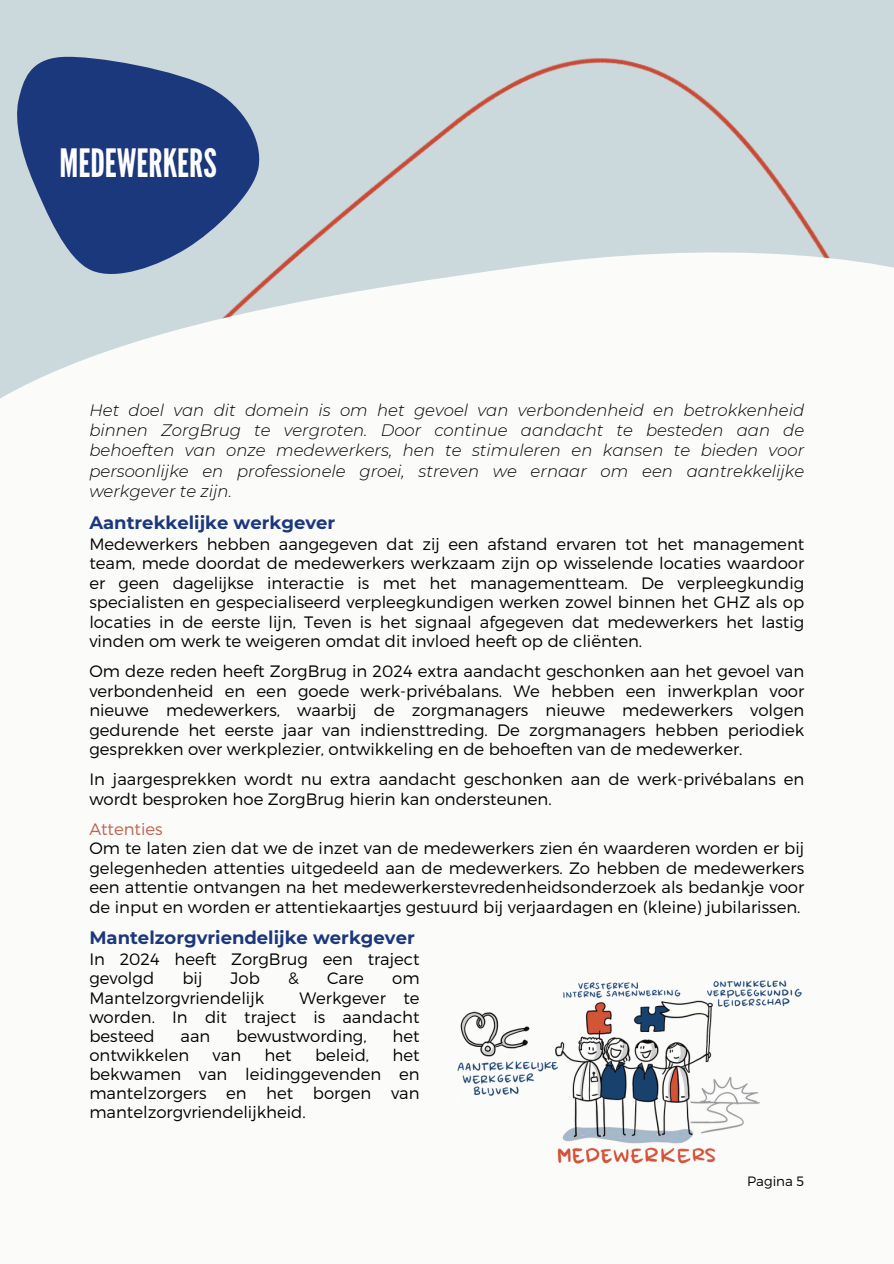
<style>
.page{position:relative;width:894px;height:1264px;background:#fff}
.page>*{position:absolute;margin:0;border:0;box-sizing:border-box;transform-origin:0 0}
.t1{font:39px "League Gothic";color:#fefefe}
.t2{font:700 18px "Montserrat";color:#1c387c}
.t3{font:300 16.5px/19.5px "Montserrat";color:#000;text-align:justify}
.t4{font:italic 300 16.5px/20.2px "Montserrat";color:#000;text-align:justify}
.t5{font:300 13.5px "Montserrat";color:#000}
.s1{color:#bf614d}
</style>
<div class="page">
<div style="left:0;top:0;width:893px;height:240px;background:#ccd9dc"></div>
<svg style="left:0;top:240px;width:893px;height:159px"></svg>
<svg style="left:17px;top:57px;width:242px;height:217px;background:#496194"></svg>
<img style="left:457px;top:980px;width:345px;height:184px">
<h3 class="t1" style="left:59px;top:140px;width:159px">MEDEWERKERS</h3>
<h3 class="t4" style="left:89px;top:400px;width:716px">Het doel van dit domein is om het gevoel van verbondenheid en betrokkenheid binnen ZorgBrug te vergroten. Door continue aandacht te besteden aan de behoeften van onze medewerkers, hen te stimuleren en kansen te bieden voor persoonlijke en professionele groei, streven we ernaar om een aantrekkelijke werkgever te zijn.</h3>
<p class="t2" style="left:89px;top:511px;width:247px">Aantrekkelijke werkgever</p>
<p class="t3" style="left:89px;top:533px;width:716px">Medewerkers hebben aangegeven dat zij een afstand ervaren tot het management team, mede doordat de medewerkers werkzaam zijn op wisselende locaties waardoor er geen dagelijkse interactie is met het managementteam. De verpleegkundig specialisten en gespecialiseerd verpleegkundigen werken zowel binnen het GHZ als op locaties in de eerste lijn, Teven is het signaal afgegeven dat medewerkers het lastig vinden om werk te weigeren omdat dit invloed heeft op de cliënten.</p>
<h1 class="t3" style="left:89px;top:660px;width:716px">Om deze reden heeft ZorgBrug in 2024 extra aandacht geschonken aan het gevoel van verbondenheid en een goede werk-privébalans. We hebben een inwerkplan voor nieuwe medewerkers, waarbij de zorgmanagers nieuwe medewerkers volgen gedurende het eerste jaar van indiensttreding. De zorgmanagers hebben periodiek gesprekken over werkplezier, ontwikkeling en de behoeften van de medewerker.</h1>
<h3 class="t3" style="left:89px;top:768px;width:716px">In jaargesprekken wordt nu extra aandacht geschonken aan de werk-privébalans en wordt besproken hoe ZorgBrug hierin kan ondersteunen.</h3>
<h3 class="t3" style="left:89px;top:818px;width:716px;text-align:left"><span class="s1">Attenties<br></span>Om te laten zien dat we de inzet van de medewerkers zien én waarderen worden er bij gelegenheden attenties uitgedeeld aan de medewerkers. Zo hebben de medewerkers een attentie ontvangen na het medewerkerstevredenheidsonderzoek als bedankje voor de input en worden er attentiekaartjes gestuurd bij verjaardagen en (kleine) jubilarissen.</h3>
<h2 class="t2" style="left:89px;top:926px;width:327px">Mantelzorgvriendelijke werkgever</h2>
<h3 class="t3" style="left:89px;top:948px;width:331px">In 2024 heeft ZorgBrug een traject gevolgd</h3>
<h3 class="t3" style="left:182px;top:967px;width:21px">bij</h3>
<h3 class="t3" style="left:230px;top:967px;width:31px">Job</h3>
<h3 class="t3" style="left:288px;top:967px;width:12px">&amp;</h3>
<h3 class="t3" style="left:327px;top:967px;width:38px">Care</h3>
<h3 class="t3" style="left:392px;top:967px;width:29px">om</h3>
<h3 class="t3" style="left:89px;top:987px;width:176px">Mantelzorgvriendelijk</h3>
<h3 class="t3" style="left:89px;top:987px;width:331px;text-indent:210px">Werkgever te worden. In dit traject is aandacht besteed</h3>
<h3 class="t3" style="left:180px;top:1025px;width:31px">aan</h3>
<h3 class="t3" style="left:236px;top:1025px;width:132px">bewustwording,</h3>
<h3 class="t3" style="left:392px;top:1025px;width:29px">het</h3>
<h3 class="t3" style="left:89px;top:1044px;width:101px">ontwikkelen</h3>
<h3 class="t3" style="left:212px;top:1044px;width:30px">van</h3>
<h3 class="t3" style="left:264px;top:1044px;width:29px">het</h3>
<h3 class="t3" style="left:315px;top:1044px;width:55px">beleid,</h3>
<h3 class="t3" style="left:89px;top:1044px;width:331px;text-indent:303px">het bekwamen van leidinggevenden en mantelzorgers en het borgen van mantelzorgvriendelijkheid.</h3>
<p class="t5" style="left:747px;top:1172px;width:58px">Pagina 5</p>
</div>
